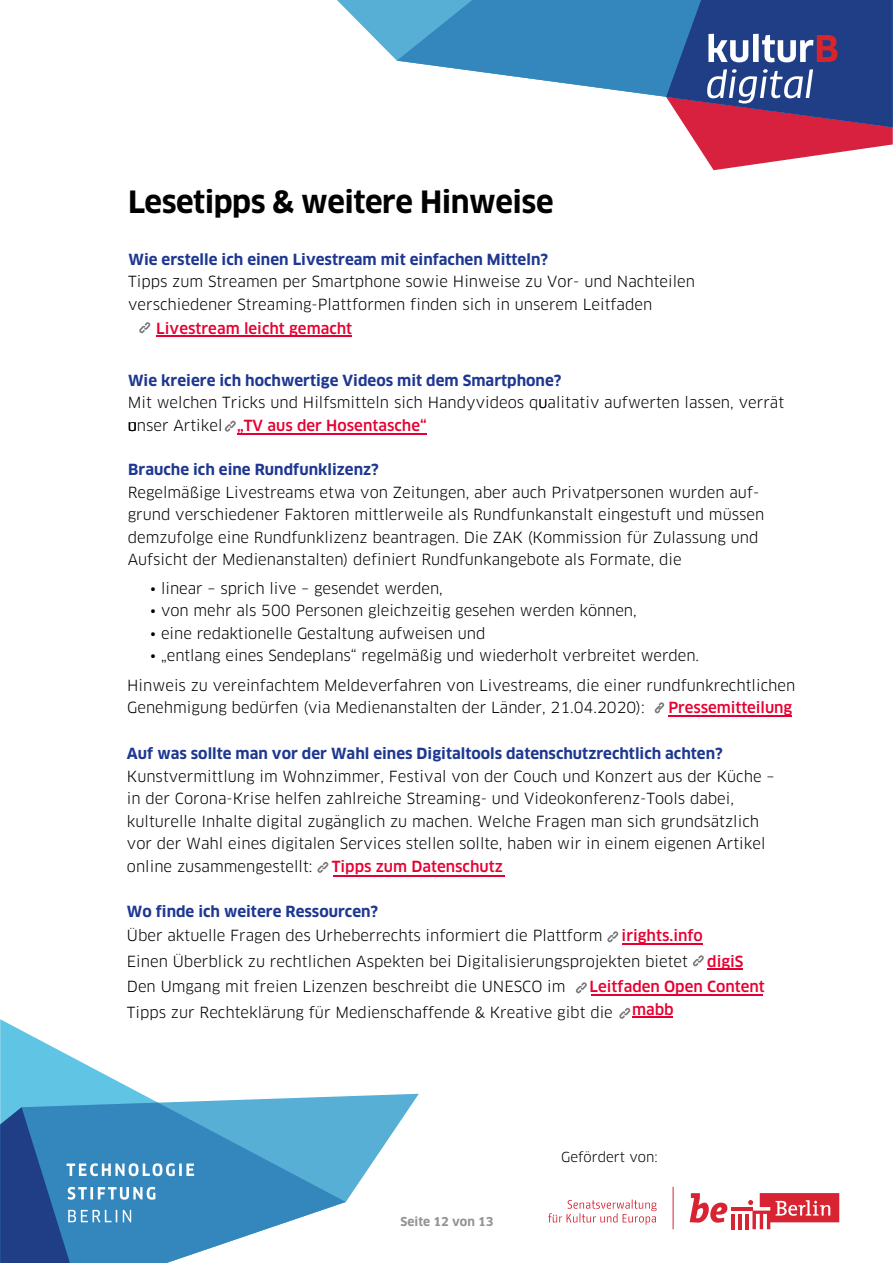
<style>
.page{position:relative;width:893px;height:1263px;background:#fff}
.page>*{position:absolute;margin:0;border:0;box-sizing:border-box;transform-origin:0 0}
.t1{font:700 30px "Clan Pro";letter-spacing:-.015em;color:#000}
.t2{font:15px/22.5px "Clan Pro";color:#000}
.t3{font:700 15px "Clan Pro";color:#1e3791}
.t4{font:500 15px "Clan Pro";color:#e60032}
.t5{font:13.5px "Clan Pro";color:#000}
.t6{font:700 12px "Clan Pro";color:#929292}
</style>
<div class="page">
<svg style="left:337px;top:0;width:60px;height:61px"></svg>
<svg style="left:397px;top:0;width:269px;height:97px;fill:#3487bc"></svg>
<svg style="left:0;top:1019px;width:142px;height:75px"></svg>
<svg style="left:0;top:1094px;width:419px;height:108px"></svg>
<svg style="left:0;top:1102px;width:346px;height:152px"></svg>
<svg style="left:0;top:1107px;width:194px;height:156px;background:#397cb3"></svg>
<svg style="left:666px;top:0;width:227px;height:170px;background:#72598a"></svg>
<svg style="left:690px;top:1193px;width:37px;height:30px"></svg>
<hr style="left:731px;top:1214px;width:3px;height:15px;background:#d82332">
<hr style="left:738px;top:1214px;width:3px;height:15px;background:#d82332">
<hr style="left:745px;top:1214px;width:4px;height:15px;background:#d82332">
<hr style="left:731px;top:1207px;width:21px;height:3px;background:#d82332">
<svg style="left:748px;top:1193px;width:91px;height:36px"></svg>
<hr style="left:673px;top:1187px;width:1px;height:42px;background:#d82332">
<svg style="left:548px;top:1199px;width:90px;height:23px"></svg>
<svg style="left:654px;top:702px;width:11px;height:11px"></svg>
<hr style="left:237px;top:434px;width:190px;height:1px;background:#e60032">
<hr style="left:156px;top:335px;width:196px;height:2px;background:#e60032">
<hr style="left:333px;top:875px;width:171px;height:1px;background:#e60032">
<svg style="left:317px;top:861px;width:12px;height:12px"></svg>
<svg style="left:139px;top:322px;width:12px;height:11px"></svg>
<svg style="left:224px;top:420px;width:12px;height:12px"></svg>
<hr style="left:632px;top:1017px;width:41px;height:1px;background:#e60032">
<hr style="left:591px;top:994px;width:172px;height:1px;background:#e60032">
<hr style="left:708px;top:969px;width:35px;height:1px;background:#e60032">
<hr style="left:622px;top:943px;width:80px;height:1px;background:#e60032">
<svg style="left:607px;top:931px;width:12px;height:11px"></svg>
<svg style="left:692px;top:955px;width:12px;height:11px"></svg>
<svg style="left:575px;top:982px;width:12px;height:11px"></svg>
<svg style="left:619px;top:1007px;width:12px;height:12px"></svg>
<hr style="left:669px;top:715px;width:123px;height:1px;background:#e60032">
<h1 class="t1" style="left:128px;top:185px;width:427px">Lesetipps &amp; weitere Hinweise</h1>
<p class="t3" style="left:128px;top:250px;width:421px">Wie erstelle ich einen Livestream mit einfachen Mitteln?</p>
<p class="t2" style="left:128px;top:271px;width:568px">Tipps zum Streamen per Smartphone sowie Hinweise zu Vor- und Nachteilen verschiedener Streaming-Plattformen finden sich in unserem Leitfaden</p>
<p class="t4" style="left:156px;top:319px;width:197px">Livestream leicht gemacht</p>
<p class="t3" style="left:128px;top:371px;width:435px">Wie kreiere ich hochwertige Videos mit dem Smartphone?</p>
<p class="t2" style="left:128px;top:391px;width:658px">Mit welchen Tricks und Hilfsmitteln sich Handyvideos qualitativ aufwerten lassen, verrät nnser Artikel</p>
<p class="t2" style="left:128px;top:414px;width:11px">u</p>
<p class="t4" style="left:237px;top:416px;width:191px">„TV aus der Hosentasche“</p>
<p class="t3" style="left:128px;top:461px;width:252px">Brauche ich eine Rundfunklizenz?</p>
<p class="t2" style="left:128px;top:481px;width:638px">Regelmäßige Livestreams etwa von Zeitungen, aber auch Privatpersonen wurden auf&shy;grund verschiedener Faktoren mittlerweile als Rundfunkanstalt eingestuft und müssen demzufolge eine Rundfunklizenz beantragen. Die ZAK (Kommission für Zulassung und Aufsicht der Medienanstalten) definiert Rundfunkangebote als Formate, die</p>
<p class="t2" style="left:150px;top:577px;width:294px">• linear – sprich live – gesendet werden,</p>
<p class="t2" style="left:150px;top:599px;width:488px">• von mehr als 500 Personen gleichzeitig gesehen werden können,</p>
<p class="t2" style="left:150px;top:622px;width:337px">• eine redaktionelle Gestaltung aufweisen und</p>
<p class="t2" style="left:150px;top:644px;width:550px">• „entlang eines Sendeplans“ regelmäßig und wiederholt verbreitet werden.</p>
<p class="t2" style="left:127px;top:674px;width:670px">Hinweis zu vereinfachtem Meldeverfahren von Livestreams, die einer rundfunkrechtlichen<br>Genehmigung bedürfen (via Medienanstalten der Länder, 21.04.2020):</p>
<p class="t4" style="left:668px;top:699px;width:125px">Pressemitteilung</p>
<p class="t3" style="left:127px;top:745px;width:597px">Auf was sollte man vor der Wahl eines Digitaltools datenschutzrechtlich achten?</p>
<p class="t2" style="left:127px;top:765px;width:649px">Kunstvermittlung im Wohnzimmer, Festival von der Couch und Konzert aus der Küche – in der Corona-Krise helfen zahlreiche Streaming- und Videokonferenz-Tools dabei, kulturelle Inhalte digital zugänglich zu machen. Welche Fragen man sich grundsätzlich vor der Wahl eines digitalen Services stellen sollte, haben wir in einem eigenen Artikel online zusammengestellt:</p>
<p class="t4" style="left:332px;top:857px;width:173px">Tipps zum Datenschutz</p>
<p class="t3" style="left:127px;top:903px;width:253px">Wo finde ich weitere Ressourcen?</p>
<p class="t2" style="left:127px;top:924px;width:477px">Über aktuelle Fragen des Urheberrechts informiert die Plattform</p>
<p class="t4" style="left:622px;top:927px;width:83px">irights.info</p>
<p class="t2" style="left:127px;top:950px;width:563px">Einen Überblick zu rechtlichen Aspekten bei Digitalisierungsprojekten bietet</p>
<p class="t4" style="left:707px;top:952px;width:38px">digiS</p>
<p class="t2" style="left:127px;top:975px;width:440px">Den Umgang mit freien Lizenzen beschreibt die UNESCO im</p>
<p class="t4" style="left:590px;top:978px;width:177px">Leitfaden Open Content</p>
<p class="t2" style="left:127px;top:1001px;width:487px">Tipps zur Rechteklärung für Medienschaffende &amp; Kreative gibt die</p>
<p class="t4" style="left:632px;top:1000px;width:43px">mabb</p>
<p class="t6" style="left:401px;top:1215px;width:94px">Seite 12 von 13</p>
<p class="t5" style="left:561px;top:1149px;width:98px">Gefördert von:</p>
</div>
